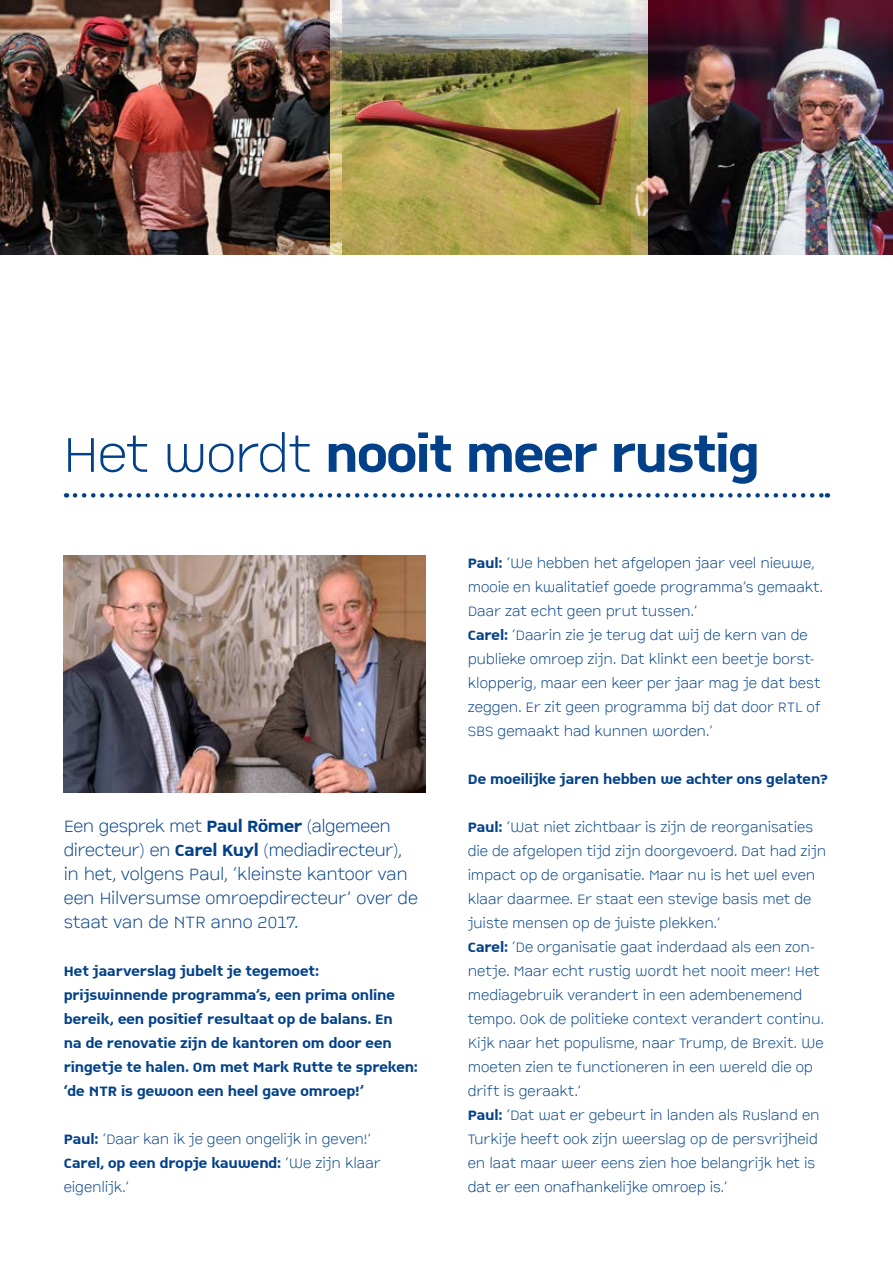
<style>
.page{position:relative;width:893px;height:1263px;background:#fff}
.page>*{position:absolute;margin:0;border:0;box-sizing:border-box;transform-origin:0 0}
.t1{font:54px "CP Company TT Bold";letter-spacing:-.03em;color:#024189}
.t2{font:18px/24px "CP Company TT Light";letter-spacing:-.02em;color:#024189}
.t3{font:15px/24px "CP Company TT Light";letter-spacing:-.005em;color:#024189}
.t4{font:15px/24px "CP Company TT Bold";letter-spacing:-.005em;color:#024189}
.s1{font-family:"CP Company TT Light"}
.s2{font-family:"CP Company TT Bold"}
</style>
<div class="page">
<img style="left:0;top:0;width:330px;height:255px">
<img style="left:648px;top:0;width:245px;height:255px">
<img style="left:330px;top:0;width:318px;height:255px">
<svg style="left:75px;top:493px;width:753px;height:5px"></svg>
<img style="left:64px;top:556px;width:361px;height:236px">
<h1 class="t1" style="left:62px;top:421px;width:699px"><span class="s1">Het wordt</span> nooit meer rustig</h1>
<p class="t2" style="left:64px;top:815px;width:356px">Een gesprek met <span class="s2">Paul Römer</span> (algemeen directeur) en <span class="s2">Carel Kuyl</span> (mediadirecteur), in het, volgens Paul, ‘kleinste kantoor van een Hilversumse omroepdirecteur’ over de staat van de NTR anno 2017.</p>
<p class="t4" style="left:64px;top:959px;width:355px">Het jaarverslag jubelt je tegemoet: prijswinnende programma’s, een prima online bereik, een positief resultaat op de balans. En<br>na de renovatie zijn de kantoren om door een ringetje te halen. Om met Mark Rutte te spreken: ‘de NTR is gewoon een heel gave omroep!’</p>
<p class="t3" style="left:64px;top:1128px;width:309px"><span class="s2">Paul:</span> ‘Daar kan ik je geen ongelijk in geven!’</p>
<p class="t4" style="left:64px;top:1151px;width:318px">Carel, op een dropje kauwend: <span class="s1">‘We zijn klaar</span></p>
<p class="t3" style="left:64px;top:1176px;width:67px">eigenlijk.’</p>
<p class="t3" style="left:468px;top:552px;width:357px"><span class="s2">Paul:</span> ‘We hebben het afgelopen jaar veel nieuwe, mooie en kwalitatief goede programma’s gemaakt.<br>Daar zat echt geen prut tussen.’<br><span class="s2">Carel:</span> ‘Daarin zie je terug dat wij de kern van de publieke omroep zijn. Dat klinkt een beetje borst&shy;klopperig, maar een keer per jaar mag je dat best zeggen. Er zit geen programma bij dat door RTL of SBS gemaakt had kunnen worden.’</p>
<p class="t4" style="left:468px;top:767px;width:362px">De moeilijke jaren hebben we achter ons gelaten?</p>
<p class="t3" style="left:468px;top:816px;width:360px"><span class="s2">Paul:</span> ‘Wat niet zichtbaar is zijn de reorganisaties die de afgelopen tijd zijn doorgevoerd. Dat had zijn impact op de organisatie. Maar nu is het wel even klaar daarmee. Er staat een stevige basis met de juiste mensen op de juiste plekken.’<br><span class="s2">Carel:</span> ‘De organisatie gaat inderdaad als een zon&shy;netje. Maar echt rustig wordt het nooit meer! Het mediagebruik verandert in een adembenemend tempo. Ook de politieke context verandert continu.<br>Kijk naar het populisme, naar Trump, de Brexit. We moeten zien te functioneren in een wereld die op drift is geraakt.’<br><span class="s2">Paul:</span> ‘Dat wat er gebeurt in landen als Rusland en Turkije heeft ook zijn weerslag op de persvrijheid en laat maar weer eens zien hoe belangrijk het is dat er een onafhankelijke omroep is.’</p>
</div>
